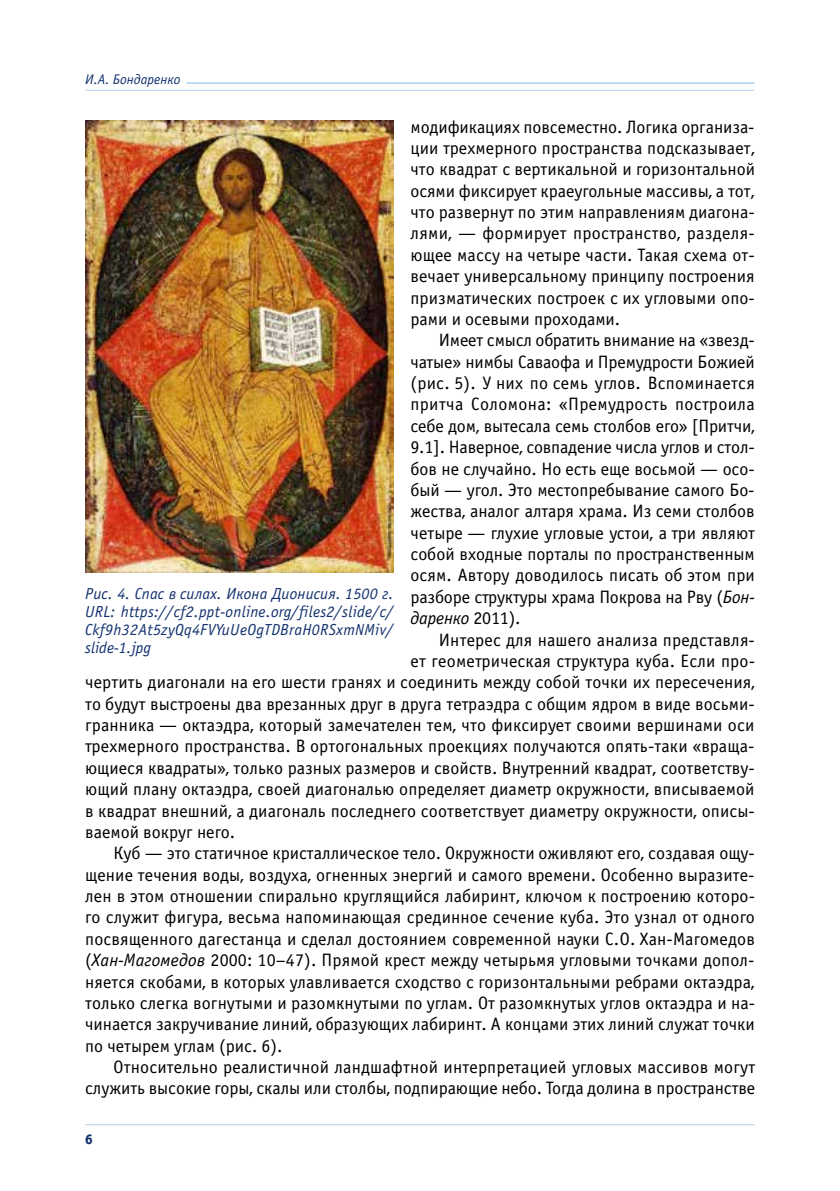
<style>
.page{position:relative;width:840px;height:1191px;background:#fff}
.page>*{position:absolute;margin:0;border:0;box-sizing:border-box;transform-origin:0 0}
.t1{font:18px/21.4px "Officina Sans C";letter-spacing:.005em;color:#000;text-align:justify}
.t2{font:italic 16px/18px "Officina Sans C";letter-spacing:.02em;color:#12316e;text-align:justify}
.t3{font:italic 14px "Officina Sans C";color:#12316e}
.t4{font:14px "Officina Sans Extra Bold C";color:#12316e}
.s1{font-style:italic}
</style>
<div class="page">
<img style="left:85px;top:121px;width:308px;height:451px">
<hr style="left:85px;top:90px;width:668px;height:1px;background:#add1ef">
<hr style="left:187px;top:82px;width:566px;height:2px;background:#add1ef">
<hr style="left:85px;top:1124px;width:668px;height:1px;background:#add1ef">
<p class="t3" style="left:85px;top:72px;width:97px">И.А. Бондаренко</p>
<p class="t1" style="left:410px;top:116px;width:346px">модификациях повсеместно. Логика организа&shy;ции трехмерного пространства подсказывает, что квадрат с вертикальной и горизонтальной осями фиксирует краеугольные массивы, а тот, что развернут по этим направлениям диагона&shy;лями, — формирует пространство, разделя&shy;ющее массу на четыре части. Такая схема от&shy;вечает универсальному принципу построения призматических построек с их угловыми опо&shy;рами и осевыми проходами.</p>
<p class="t1" style="left:410px;top:330px;width:346px;text-indent:28px">Имеет смысл обратить внимание на «звезд&shy;чатые» нимбы Саваофа и Премудрости Божией (рис. 5). У них по семь углов. Вспоминается притча Соломона: «Премудрость построила себе дом, вытесала семь столбов его» [Притчи, 9.1]. Наверное, совпадение числа углов и стол&shy;бов не случайно. Но есть еще восьмой — осо&shy;бый — угол. Это местопребывание самого Бо&shy;жества, аналог алтаря храма. Из семи столбов четыре — глухие угловые устои, а три являют собой входные порталы по пространственным осям. Автору доводилось писать об этом при разборе структуры храма Покрова на Рву (<span class="s1">Бон&shy;даренко</span> 2011).</p>
<p class="t1" style="left:438px;top:629px;width:317px">Интерес для нашего анализа представля-</p>
<p class="t1" style="left:410px;top:650px;width:346px">ет геометрическая структура куба. Если про-</p>
<p class="t1" style="left:85px;top:672px;width:671px">чертить диагонали на его шести гранях и соединить между собой точки их пересечения,</p>
<p class="t1" style="left:85px;top:693px;width:670px">то будут выстроены два врезанных друг в друга тетраэдра с общим ядром в виде восьми-</p>
<p class="t1" style="left:85px;top:714px;width:670px">гранника — октаэдра, который замечателен тем, что фиксирует своими вершинами оси</p>
<p class="t1" style="left:85px;top:736px;width:670px">трехмерного пространства. В ортогональных проекциях получаются опять-таки «враща-</p>
<p class="t1" style="left:85px;top:757px;width:670px">ющиеся квадраты», только разных размеров и свойств. Внутренний квадрат, соответству-</p>
<p class="t1" style="left:85px;top:779px;width:670px">ющий плану октаэдра, своей диагональю определяет диаметр окружности, вписываемой</p>
<p class="t1" style="left:85px;top:800px;width:671px">в квадрат внешний, а диагональ последнего соответствует диаметру окружности, описы-</p>
<p class="t1" style="left:85px;top:821px;width:151px">ваемой вокруг него.</p>
<p class="t1" style="left:113px;top:843px;width:642px">Куб — это статичное кристаллическое тело. Окружности оживляют его, создавая ощу-</p>
<p class="t1" style="left:85px;top:864px;width:670px">щение течения воды, воздуха, огненных энергий и самого времени. Особенно выразите-</p>
<p class="t1" style="left:85px;top:885px;width:671px">лен в этом отношении спирально круглящийся лабиринт, ключом к построению которо-</p>
<p class="t1" style="left:85px;top:907px;width:670px">го служит фигура, весьма напоминающая срединное сечение куба. Это узнал от одного</p>
<p class="t1" style="left:85px;top:928px;width:671px">посвященного дагестанца и сделал достоянием современной науки С.О. Хан-Магомедов</p>
<p class="t1" style="left:85px;top:949px;width:670px">(<span class="s1">Хан-Магомедов</span> 2000: 10–47). Прямой крест между четырьмя угловыми точками допол-</p>
<p class="t1" style="left:85px;top:971px;width:670px">няется скобами, в которых улавливается сходство с горизонтальными ребрами октаэдра,</p>
<p class="t1" style="left:85px;top:992px;width:671px">только слегка вогнутыми и разомкнутыми по углам. От разомкнутых углов октаэдра и на-</p>
<p class="t1" style="left:85px;top:1014px;width:670px">чинается закручивание линий, образующих лабиринт. А концами этих линий служат точки</p>
<p class="t1" style="left:85px;top:1035px;width:199px">по четырем углам (рис. 6).</p>
<p class="t1" style="left:113px;top:1056px;width:643px">Относительно реалистичной ландшафтной интерпретацией угловых массивов могут</p>
<p class="t1" style="left:85px;top:1078px;width:671px">служить высокие горы, скалы или столбы, подпирающие небо. Тогда долина в пространстве</p>
<p class="t2" style="left:85px;top:585px;width:310px">Рис. 4. Спас в силах. Икона Дионисия. 1500 г.<br>URL: https://cf2.ppt-online.org/files2/slide/c/ Ckf9h32At5zyQq4FVYuUeOgTDBraH0RSxmNMiv/ slide-1.jpg</p>
<p class="t4" style="left:85px;top:1130px;width:9px">6</p>
</div>
